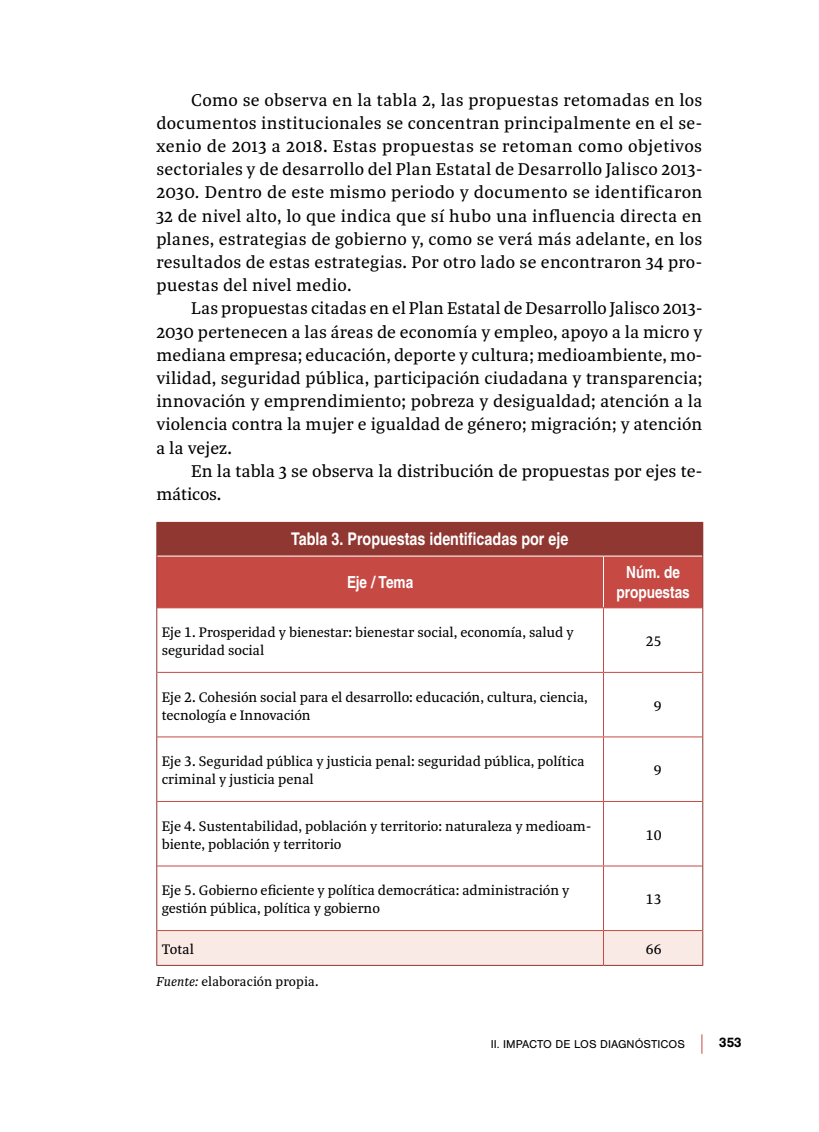
<style>
.page{position:relative;width:819px;height:1132px;background:#fff}
.page>*{position:absolute;margin:0;border:0;box-sizing:border-box;transform-origin:0 0}
.t1{font:18.38px/23.3px "Tasman";letter-spacing:.01em;color:#000;text-align:justify}
.t2{font:700 17.5px "Nimbus San Con L";color:#fff}
.t3{font:700 16.62px/19.9px "Nimbus San Con L";color:#fff;text-align:center}
.t4{font:14.88px/17.8px "Tasman";color:#000}
.t5{font:14px "Tasman";letter-spacing:.005em;color:#000}
.t6{font:700 14px "Nimbus San";color:#000}
.t7{font:11.9px "Nimbus San";color:#000}
.s1{font-style:italic}
</style>
<div class="page">
<svg style="left:701px;top:1034px;width:1px;height:19px"></svg>
<div style="left:157px;top:522px;width:545px;height:34px;background:#903731"></div>
<div style="left:157px;top:556px;width:545px;height:51px;background:#c64944"></div>
<div style="left:157px;top:930px;width:545px;height:34px;background:#faeae6"></div>
<hr style="left:603px;top:556px;width:1px;height:51px;background:#fff">
<hr style="left:603px;top:608px;width:1px;height:63px;background:#c64944">
<hr style="left:157px;top:607px;width:446px;height:1px;background:#c64944">
<hr style="left:603px;top:607px;width:99px;height:1px;background:#c64944">
<hr style="left:157px;top:929px;width:446px;height:1px;background:#c64944">
<hr style="left:603px;top:929px;width:99px;height:1px;background:#c64944">
<hr style="left:157px;top:671px;width:446px;height:1px;background:#c64944">
<hr style="left:603px;top:671px;width:99px;height:1px;background:#c64944">
<hr style="left:603px;top:672px;width:1px;height:64px;background:#c64944">
<hr style="left:157px;top:736px;width:446px;height:1px;background:#c64944">
<hr style="left:603px;top:736px;width:99px;height:1px;background:#c64944">
<hr style="left:603px;top:737px;width:1px;height:63px;background:#c64944">
<hr style="left:157px;top:800px;width:446px;height:1px;background:#c64944">
<hr style="left:603px;top:800px;width:99px;height:1px;background:#c64944">
<hr style="left:603px;top:801px;width:1px;height:64px;background:#c64944">
<hr style="left:157px;top:865px;width:446px;height:1px;background:#c64944">
<hr style="left:603px;top:865px;width:99px;height:1px;background:#c64944">
<hr style="left:603px;top:866px;width:1px;height:63px;background:#c64944">
<hr style="left:603px;top:930px;width:1px;height:34px;background:#c64944">
<hr style="left:157px;top:555px;width:446px;height:1px;background:#fff">
<hr style="left:603px;top:555px;width:99px;height:1px;background:#fff">
<hr style="left:156px;top:522px;width:1px;height:34px;background:#903731">
<hr style="left:702px;top:522px;width:1px;height:34px;background:#903731">
<hr style="left:156px;top:556px;width:1px;height:51px;background:#903731">
<hr style="left:702px;top:556px;width:1px;height:51px;background:#903731">
<hr style="left:156px;top:607px;width:1px;height:65px;background:#903731">
<hr style="left:702px;top:607px;width:1px;height:65px;background:#903731">
<hr style="left:156px;top:672px;width:1px;height:64px;background:#903731">
<hr style="left:702px;top:672px;width:1px;height:64px;background:#903731">
<hr style="left:156px;top:736px;width:1px;height:65px;background:#903731">
<hr style="left:702px;top:736px;width:1px;height:65px;background:#903731">
<hr style="left:156px;top:801px;width:1px;height:64px;background:#903731">
<hr style="left:702px;top:801px;width:1px;height:64px;background:#903731">
<hr style="left:156px;top:865px;width:1px;height:65px;background:#903731">
<hr style="left:702px;top:865px;width:1px;height:65px;background:#903731">
<hr style="left:156px;top:930px;width:1px;height:34px;background:#903731">
<hr style="left:702px;top:930px;width:1px;height:34px;background:#903731">
<hr style="left:156px;top:964px;width:447px;height:1px;background:#903731">
<hr style="left:603px;top:964px;width:100px;height:1px;background:#903731">
<p class="t1" style="left:156px;top:87px;width:547px;text-indent:35px">Como se observa en la tabla 2, las propuestas retomadas en los documentos institucionales se concentran principalmente en el se&shy;xenio de 2013 a 2018. Estas propuestas se retoman como objetivos sectoriales y de desarrollo del Plan Estatal de Desarrollo Jalisco 2013- 2030<span class="s1">.</span> Dentro de este mismo periodo y documento se identificaron 32 de nivel alto, lo que indica que sí hubo una influencia directa en planes, estrategias de gobierno y, como se verá más adelante, en los resultados de estas estrategias. Por otro lado se encontraron 34 pro&shy;puestas del nivel medio.</p>
<p class="t1" style="left:156px;top:296px;width:547px;text-indent:35px">Las propuestas citadas en el Plan Estatal de Desarrollo Jalisco 2013- 2030 pertenecen a las áreas de economía y empleo, apoyo a la micro y mediana empresa; educación, deporte y cultura; medioambiente, mo&shy;vilidad, seguridad pública, participación ciudadana y transparencia; innovación y emprendimiento; pobreza y desigualdad; atención a la violencia contra la mujer e igualdad de género; migración; y atención a la vejez.</p>
<p class="t1" style="left:156px;top:459px;width:547px;text-indent:35px">En la tabla 3 se observa la distribución de propuestas por ejes te&shy;máticos.</p>
<p class="t2" style="left:291px;top:525px;width:279px">Tabla 3. Propuestas identificadas por eje</p>
<p class="t3" style="left:347px;top:571px;width:68px">Eje / Tema</p>
<p class="t3" style="left:616px;top:561px;width:75px">Núm. de propuestas</p>
<p class="t4" style="left:162px;top:623px;width:413px">Eje 1. Prosperidad y bienestar: bienestar social, economía, salud y seguridad social</p>
<p class="t4" style="left:645px;top:631px;width:17px">25</p>
<p class="t4" style="left:162px;top:687px;width:427px">Eje 2. Cohesión social para el desarrollo: educación, cultura, ciencia, tecnología e Innovación</p>
<p class="t4" style="left:653px;top:696px;width:9px">9</p>
<p class="t4" style="left:162px;top:751px;width:424px">Eje 3. Seguridad pública y justicia penal: seguridad pública, política criminal y justicia penal</p>
<p class="t4" style="left:653px;top:760px;width:9px">9</p>
<p class="t4" style="left:162px;top:816px;width:431px">Eje 4. Sustentabilidad, población y territorio: naturaleza y medioam&shy;biente, población y territorio</p>
<p class="t4" style="left:645px;top:825px;width:17px">10</p>
<p class="t4" style="left:162px;top:880px;width:409px">Eje 5. Gobierno eficiente y política democrática: administración y gestión pública, política y gobierno</p>
<p class="t4" style="left:645px;top:889px;width:17px">13</p>
<p class="t4" style="left:162px;top:939px;width:34px">Total</p>
<p class="t4" style="left:645px;top:939px;width:17px">66</p>
<p class="t5" style="left:156px;top:972px;width:164px"><span class="s1">Fuente:</span> elaboración propia.</p>
<p class="t7" style="left:491px;top:1036px;width:24px">II. IMPAC</p>
<p class="t7" style="left:537px;top:1036px;width:45px">TO DE LOS</p>
<p class="t7" style="left:600px;top:1036px;width:16px">DIAGN</p>
<p class="t7" style="left:634px;top:1036px;width:31px">ÓSTICOS</p>
<p class="t6" style="left:718px;top:1034px;width:24px">353</p>
</div>
